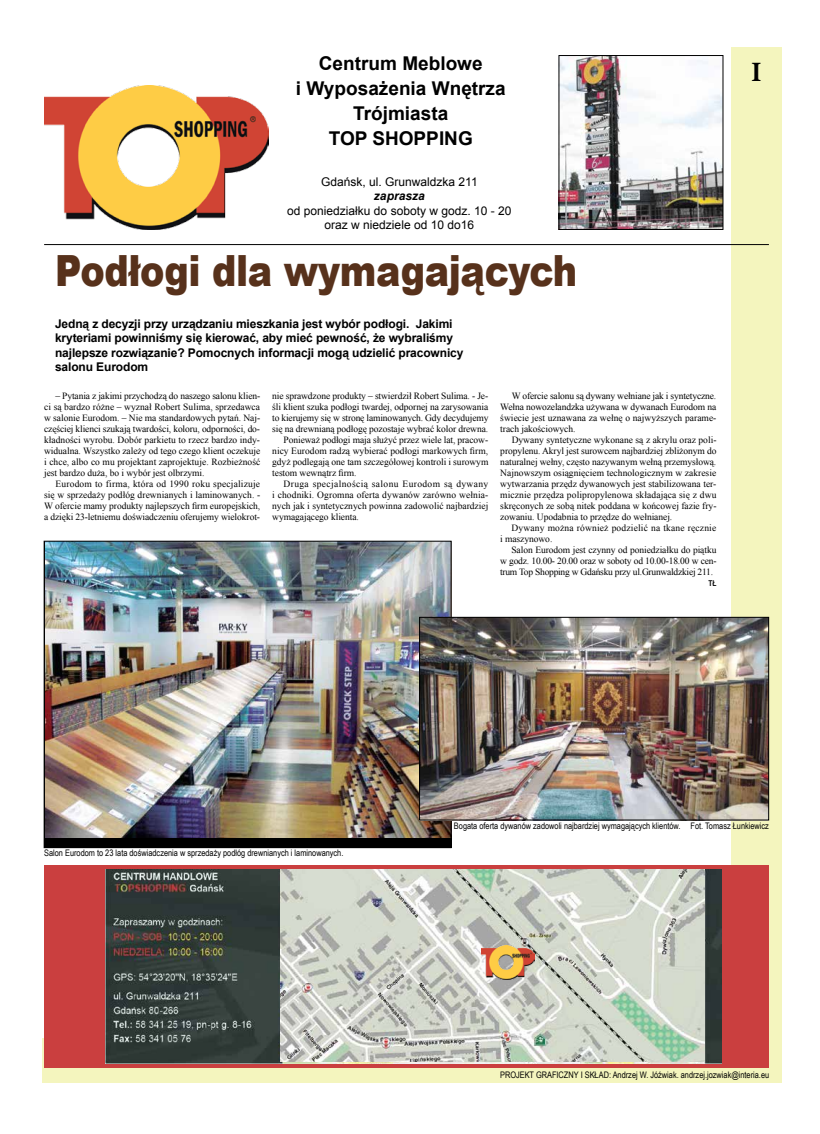
<style>
.page{position:relative;width:820px;height:1134px;background:#fff}
.page>*{position:absolute;margin:0;border:0;box-sizing:border-box;transform-origin:0 0}
.t1{font:900 43px "Arial";letter-spacing:-.01em;color:#57311b;scale:.85 1}
.t2{font:700 28px "Minion Pro";color:#000}
.t3{font:700 19px/25px "Arial";color:#000;text-align:center}
.t4{font:700 12px/14.4px "Arial";letter-spacing:-.01em;color:#000}
.t5{font:12px/14.6px "Arial";color:#000;text-align:center}
.t6{font:italic 700 12px "Arial";color:#000}
.t7{font:9.5px/11px "Times New Roman";letter-spacing:-.005em;color:#000;text-align:justify}
.t8{font:9.5px/11px "Times New Roman";letter-spacing:.02em;color:#000}
.t9{font:9.5px "Times New Roman";letter-spacing:.04em;color:#000}
.t10{font:9px "Arial Narrow";color:#000}
.t11{font:700 8px "Arial Narrow";color:#000}
</style>
<div class="page">
<div style="left:43px;top:1038px;width:736px;height:45px;background:#f4f5be"></div>
<div style="left:730px;top:47px;width:50px;height:1035px;background:#f4f5be"></div>
<img style="left:44px;top:85px;width:225px;height:144px">
<img style="left:560px;top:57px;width:161px;height:171px">
<div style="left:558px;top:55px;width:165px;height:175px;border:1px solid #000"></div>
<div style="left:44px;top:865px;width:724px;height:202px;background:#ca3f3f"></div>
<img style="left:106px;top:869px;width:615px;height:194px">
<hr style="left:44px;top:244px;width:724px;height:1px;background:#000">
<img style="left:44px;top:541px;width:407px;height:307px">
<img style="left:46px;top:543px;width:403px;height:294px">
<img style="left:421px;top:619px;width:345px;height:199px">
<div style="left:419px;top:617px;width:349px;height:203px;border:1px solid #000"></div>
<img style="left:281px;top:870px;width:423px;height:192px">
<img style="left:481px;top:945px;width:53px;height:34px">
<h3 class="t3" style="left:296px;top:51px;width:211px">Centrum Meblowe<br>i Wyposażenia Wnętrza<br>Trójmiasta<br>TOP SHOPPING</h3>
<p class="t5" style="left:321px;top:174px;width:158px">Gdańsk, ul. Grunwaldzka 211</p>
<p class="t6" style="left:374px;top:188px;width:52px">zaprasza</p>
<p class="t5" style="left:287px;top:203px;width:226px">od poniedziałku do soboty w godz. 10 - 20 oraz w niedziele od 10 do16</p>
<h1 class="t1" style="left:55px;top:240px;width:615px">Podłogi dla wymagających</h1>
<p class="t4" style="left:55px;top:317px;width:410px">Jedną z decyzji przy urządzaniu mieszkania jest wybór podłogi. Jakimi kryteriami powinniśmy się kierować, aby mieć pewność, że wybraliśmy najlepsze rozwiązanie? Pomocnych informacji mogą udzielić pracownicy salonu Eurodom</p>
<p class="t7" style="left:44px;top:390px;width:217px;text-indent:11px">– Pytania z jakimi przychodzą do naszego salonu klien&shy;ci są bardzo różne – wyznał Robert Sulima, sprzedawca w salonie Eurodom. – Nie ma standardowych pytań. Naj&shy;częściej klienci szukają twardości, koloru, odporności, do&shy;kładności wyrobu. Dobór parkietu to rzecz bardzo indy&shy;widualna. Wszystko zależy od tego czego klient oczekuje i chce, albo co mu projektant zaprojektuje. Rozbieżność jest bardzo duża, bo i wybór jest olbrzymi.</p>
<p class="t7" style="left:44px;top:478px;width:218px;text-indent:11px">Eurodom to firma, która od 1990 roku specjalizuje się w sprzedaży podłóg drewnianych i laminowanych. - W ofercie mamy produkty najlepszych firm europejskich, a dzięki 23-letniemu doświadczeniu oferujemy wielokrot-</p>
<p class="t7" style="left:272px;top:390px;width:217px">nie sprawdzone produkty – stwierdził Robert Sulima. - Je-</p>
<p class="t7" style="left:272px;top:401px;width:217px">śli klient szuka podłogi twardej, odpornej na zarysowania</p>
<p class="t7" style="left:272px;top:412px;width:218px">to kierujemy się w stronę laminowanych. Gdy decydujemy</p>
<p class="t7" style="left:272px;top:423px;width:217px">się na drewnianą podłogę pozostaje wybrać kolor drewna.</p>
<p class="t7" style="left:283px;top:434px;width:206px">Ponieważ podłogi maja służyć przez wiele lat, pracow-</p>
<p class="t7" style="left:272px;top:445px;width:217px">nicy Eurodom radzą wybierać podłogi markowych firm,</p>
<p class="t7" style="left:272px;top:456px;width:217px">gdyż podlegają one tam szczegółowej kontroli i surowym</p>
<p class="t7" style="left:272px;top:467px;width:86px">testom wewnątrz firm.</p>
<p class="t9" style="left:283px;top:477px;width:206px">Druga specjalnością salonu Eurodom są dywany</p>
<p class="t7" style="left:272px;top:489px;width:217px">i chodniki. Ogromna oferta dywanów zarówno wełnia-</p>
<p class="t7" style="left:272px;top:500px;width:217px">nych jak i syntetycznych powinna zadowolić najbardziej</p>
<p class="t7" style="left:272px;top:511px;width:88px">wymagającego klienta.</p>
<p class="t7" style="left:500px;top:390px;width:217px;text-indent:11px">W ofercie salonu są dywany wełniane jak i syntetyczne.<br>Wełna nowozelandzka używana w dywanach Eurodom na świecie jest uznawana za wełnę o najwyższych parame&shy;trach jakościowych.</p>
<p class="t7" style="left:500px;top:434px;width:218px;text-indent:11px">Dywany syntetyczne wykonane są z akrylu oraz poli&shy;propylenu. Akryl jest surowcem najbardziej zbliżonym do naturalnej wełny, często nazywanym wełną przemysłową.<br>Najnowszym osiągnięciem technologicznym w zakresie wytwarzania przędz dywanowych jest stabilizowana ter&shy;micznie przędza polipropylenowa składająca się z dwu skręconych ze sobą nitek poddana w końcowej fazie fry&shy;zowaniu. Upodabnia to przędze do wełnianej.</p>
<p class="t8" style="left:500px;top:522px;width:218px;text-indent:11px">Dywany można również podzielić na tkane ręcznie i maszynowo.</p>
<p class="t7" style="left:500px;top:544px;width:218px;text-indent:11px">Salon Eurodom jest czynny od poniedziałku do piątku w godz. 10.00- 20.00 oraz w soboty od 10.00-18.00 w cen&shy;trum Top Shopping w Gdańsku przy ul.Grunwaldzkiej 211.</p>
<p class="t11" style="left:708px;top:577px;width:10px">TŁ</p>
<h2 class="t2" style="left:750px;top:53px;width:12px">I</h2>
<p class="t10" style="left:44px;top:847px;width:301px">Salon Eurodom to 23 lata doświadczenia w sprzedaży podłóg drewnianych i laminowanych.</p>
<p class="t10" style="left:454px;top:819px;width:316px">Bogata oferta dywanów zadowoli najbardziej wymagających klientów. Fot. Tomasz Łunkiewicz</p>
<p class="t10" style="left:500px;top:1068px;width:270px">PROJEKT GRAFICZNY I SKŁAD: Andrzej W. Jóźwiak. andrzej.jozwiak@interia.eu</p>
</div>
